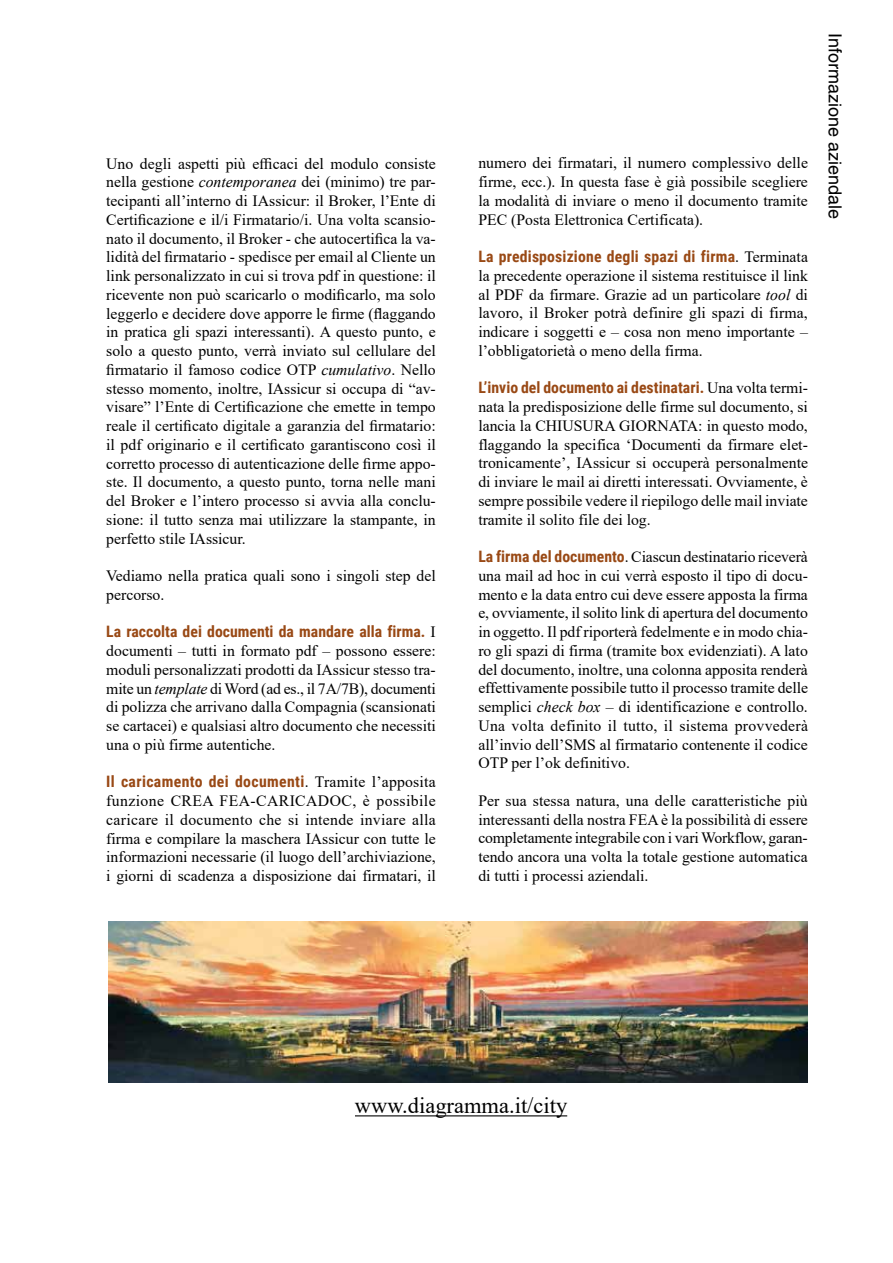
<style>
.page{position:relative;width:893px;height:1263px;background:#fff}
.page>*{position:absolute;margin:0;border:0;box-sizing:border-box;transform-origin:0 0}
.t1{font:22.5px "Times New Roman";color:#000}
.t2{font:18px "Helvetica";color:#000}
.t3{font:15.75px/18.8px "Times New Roman";color:#000;text-align:justify}
.t4{font:700 15.75px "Roboto Condensed";letter-spacing:.005em;color:#994915}
.t5{font:700 15.75px "Roboto Condensed";letter-spacing:.025em;color:#994915}
.s1{font-style:italic}
.s2{font-family:"Times New Roman";font-weight:400;color:#000}
.s3{font-family:"Roboto Condensed";font-weight:700;color:#994915}
</style>
<div class="page">
<img style="left:108px;top:922px;width:700px;height:161px">
<hr style="left:355px;top:1115px;width:212px;height:1px;background:#000">
<p class="t3" style="left:106px;top:153px;width:331px">Uno degli aspetti più efficaci del modulo consiste nella gestione <span class="s1">contemporanea</span> dei (minimo) tre par&shy;tecipanti all’interno di IAssicur: il Broker, l’Ente di Certificazione e il/i Firmatario/i. Una volta scansio&shy;nato il documento, il Broker - che autocertifica la va&shy;lidità del firmatario - spedisce per email al Cliente un link personalizzato in cui si trova pdf in questione: il ricevente non può scaricarlo o modificarlo, ma solo leggerlo e decidere dove apporre le firme (flaggando in pratica gli spazi interessanti). A questo punto, e solo a questo punto, verrà inviato sul cellulare del firmatario il famoso codice OTP <span class="s1">cumulativo</span>. Nello stesso momento, inoltre, IAssicur si occupa di “av&shy;visare” l’Ente di Certificazione che emette in tempo reale il certificato digitale a garanzia del firmatario: il pdf originario e il certificato garantiscono così il corretto processo di autenticazione delle firme appo&shy;ste. Il documento, a questo punto, torna nelle mani del Broker e l’intero processo si avvia alla conclu&shy;sione: il tutto senza mai utilizzare la stampante, in perfetto stile IAssicur.</p>
<p class="t3" style="left:106px;top:566px;width:331px">Vediamo nella pratica quali sono i singoli step del percorso.</p>
<p class="t4" style="left:106px;top:621px;width:331px">La raccolta dei documenti da mandare alla firma. <span class="s2">I</span></p>
<p class="t3" style="left:106px;top:641px;width:331px">documenti – tutti in formato pdf – possono essere: moduli personalizzati prodotti da IAssicur stesso tra&shy;mite un <span class="s1">template</span> di Word (ad es., il 7A/7B), documenti di polizza che arrivano dalla Compagnia (scansionati se cartacei) e qualsiasi altro documento che necessiti una o più firme autentiche.</p>
<p class="t5" style="left:106px;top:771px;width:331px">Il caricamento dei documenti<span class="s2">. Tramite l’apposita</span></p>
<p class="t3" style="left:106px;top:791px;width:331px">funzione CREA FEA-CARICADOC, è possibile caricare il documento che si intende inviare alla firma e compilare la maschera IAssicur con tutte le informazioni necessarie (il luogo dell’archiviazione, i giorni di scadenza a disposizione dai firmatari, il</p>
<p class="t3" style="left:478px;top:153px;width:331px">numero dei firmatari, il numero complessivo delle firme, ecc.). In questa fase è già possibile scegliere la modalità di inviare o meno il documento tramite PEC (Posta Elettronica Certificata).</p>
<p class="t4" style="left:478px;top:245px;width:331px">La predisposizione degli spazi di firma<span class="s2">. Terminata</span></p>
<p class="t3" style="left:478px;top:266px;width:331px">la precedente operazione il sistema restituisce il link al PDF da firmare. Grazie ad un particolare <span class="s1">tool</span> di lavoro, il Broker potrà definire gli spazi di firma, indicare i soggetti e – cosa non meno importante – l’obbligatorietà o meno della firma.</p>
<p class="t4" style="left:478px;top:377px;width:331px">L’invio del documento ai destinatari. <span class="s2">Una volta termi-</span></p>
<p class="t3" style="left:478px;top:397px;width:331px">nata la predisposizione delle firme sul documento, si lancia la CHIUSURA GIORNATA: in questo modo, flaggando la specifica ‘Documenti da firmare elet&shy;tronicamente’, IAssicur si occuperà personalmente di inviare le mail ai diretti interessati. Ovviamente, è sempre possibile vedere il riepilogo delle mail inviate tramite il solito file dei log.</p>
<p class="t3" style="left:478px;top:547px;width:331px"><span class="s3">La firma del documento</span>. Ciascun destinatario riceverà una mail ad hoc in cui verrà esposto il tipo di docu&shy;mento e la data entro cui deve essere apposta la firma e, ovviamente, il solito link di apertura del documento in oggetto. Il pdf riporterà fedelmente e in modo chia&shy;ro gli spazi di firma (tramite box evidenziati). A lato del documento, inoltre, una colonna apposita renderà effettivamente possibile tutto il processo tramite delle semplici <span class="s1">check box</span> – di identificazione e controllo.<br>Una volta definito il tutto, il sistema provvederà all’invio dell’SMS al firmatario contenente il codice OTP per l’ok definitivo.</p>
<p class="t3" style="left:478px;top:791px;width:331px">Per sua stessa natura, una delle caratteristiche più interessanti della nostra FEA è la possibilità di essere completamente integrabile con i vari Workflow, garan&shy;tendo ancora una volta la totale gestione automatica di tutti i processi aziendali.</p>
<p class="t2" style="left:845px;top:33px;width:188px;rotate:90deg">Informazione aziendale</p>
<h1 class="t1" style="left:355px;top:1090px;width:214px">www.diagramma.it/city</h1>
</div>
